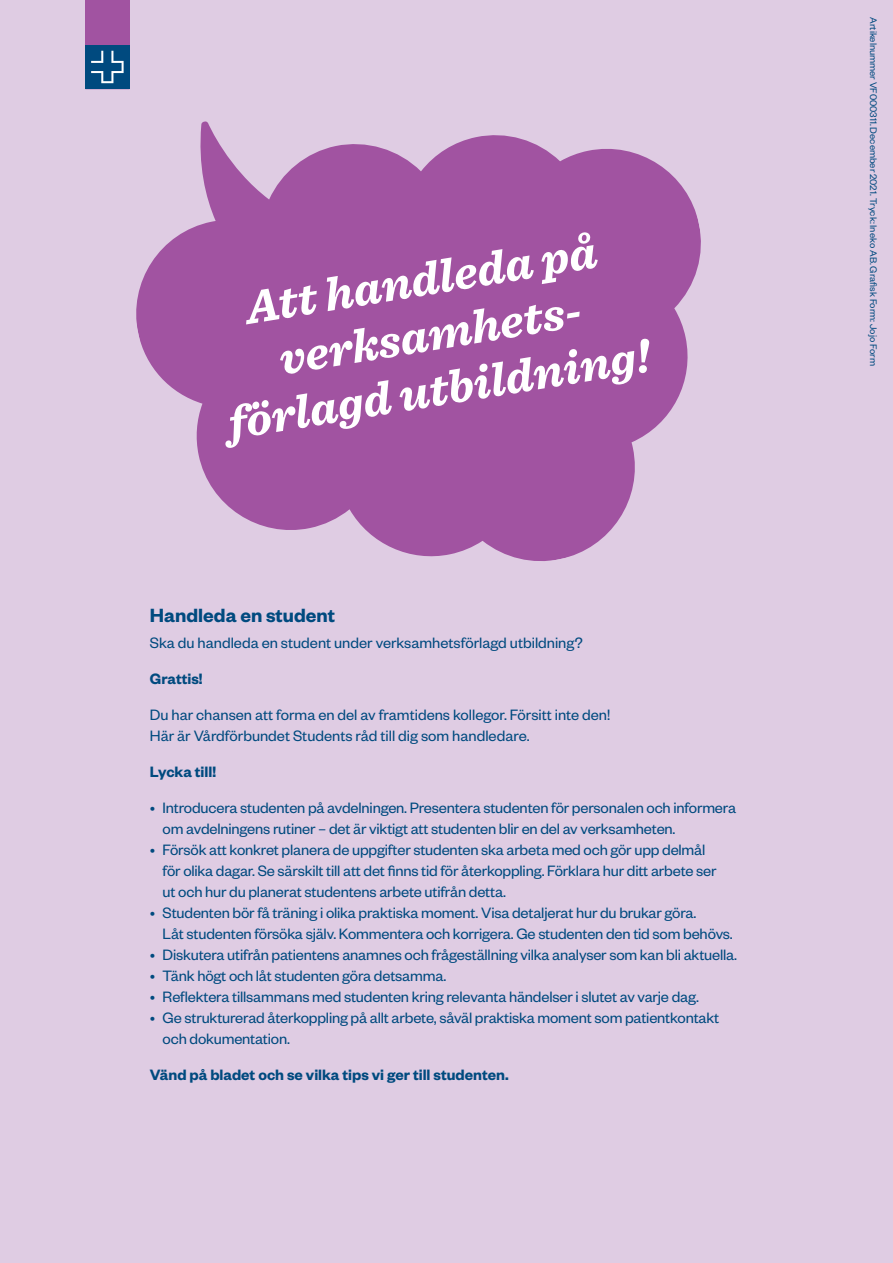
<style>
.page{position:relative;width:893px;height:1263px;background:#dfcce3}
.page>*{position:absolute;margin:0;border:0;box-sizing:border-box;transform-origin:0 0}
.t1{font:italic 700 48px/55.5px "Sentinel";color:#fff;text-align:center}
.t2{font:600 21px "Founders Grotesk";color:#004a7f}
.t3{font:16.5px/21px "Founders Grotesk";letter-spacing:-.01em;color:#004a7f}
.t4{font:600 16.5px "Founders Grotesk";color:#004a7f}
.t5{font:10.5px "Founders Grotesk";color:#004a7f}
</style>
<div class="page">
<div style="left:85px;top:45px;width:45px;height:44px;background:#004a7f"></div>
<svg style="left:91px;top:51px;width:33px;height:32px"></svg>
<div style="left:85px;top:0;width:45px;height:45px;background:#a153a1"></div>
<svg style="left:136px;top:121px;width:565px;height:440px;fill:#a153a1"></svg>
<h1 class="t1" style="left:206px;top:283px;width:428px;rotate:-9deg">Att handleda på verksamhets&shy;förlagd utbildning!</h1>
<p class="t2" style="left:150px;top:602px;width:187px">Handleda en student</p>
<p class="t3" style="left:150px;top:631px;width:434px">Ska du handleda en student under verksamhetsförlagd utbildning?</p>
<p class="t4" style="left:150px;top:668px;width:54px">Grattis!</p>
<p class="t3" style="left:150px;top:703px;width:462px">Du har chansen att forma en del av framtidens kollegor. Försitt inte den!<br>Här är Vårdförbundet Students råd till dig som handledare.</p>
<p class="t4" style="left:150px;top:761px;width:68px">Lycka till!</p>
<p class="t3" style="left:163px;top:796px;width:575px;text-indent:-13px">• Introducera studenten på avdelningen. Presentera studenten för personalen och informera om avdelningens rutiner – det är viktigt att studenten blir en del av verksamheten.</p>
<p class="t3" style="left:163px;top:838px;width:555px;text-indent:-13px">• Försök att konkret planera de uppgifter studenten ska arbeta med och gör upp delmål för olika dagar. Se särskilt till att det finns tid för återkoppling. Förklara hur ditt arbete ser ut och hur du planerat studentens arbete utifrån detta.</p>
<p class="t3" style="left:163px;top:901px;width:572px;text-indent:-13px">• Studenten bör få träning i olika praktiska moment. Visa detaljerat hur du brukar göra.<br>Låt studenten försöka själv. Kommentera och korrigera. Ge studenten den tid som behövs.</p>
<p class="t3" style="left:150px;top:943px;width:589px">• Diskutera utifrån patientens anamnes och frågeställning vilka analyser som kan bli aktuella.</p>
<p class="t3" style="left:150px;top:964px;width:298px">• Tänk högt och låt studenten göra detsamma.</p>
<p class="t3" style="left:150px;top:985px;width:550px">• Reflektera tillsammans med studenten kring relevanta händelser i slutet av varje dag.</p>
<p class="t3" style="left:163px;top:1006px;width:558px;text-indent:-13px">• Ge strukturerad återkoppling på allt arbete, såväl praktiska moment som patientkontakt och dokumentation.</p>
<p class="t4" style="left:150px;top:1064px;width:360px">Vänd på bladet och se vilka tips vi ger till studenten.</p>
<p class="t5" style="left:880px;top:17px;width:350px;rotate:90deg">Artikelnummer VF000311. December 2021. Tryck: Ineko AB. Grafisk Form: Jojo Form</p>
</div>
